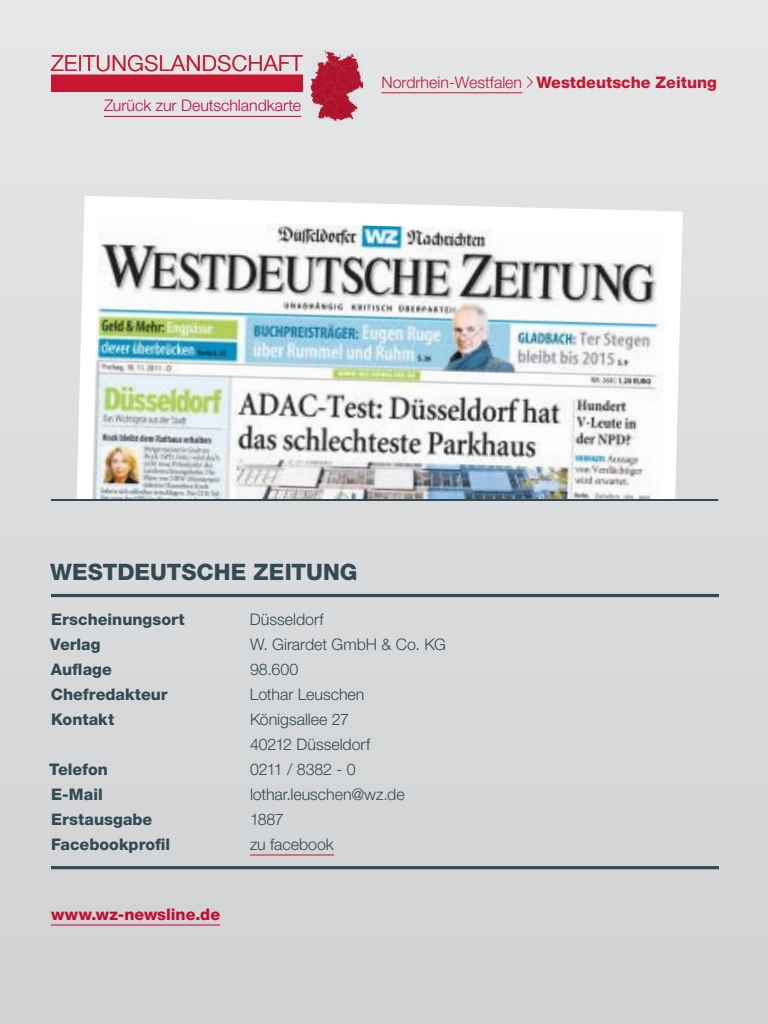
<style>
.page{position:relative;width:768px;height:1024px;background:#d8dadb}
.page>*{position:absolute;margin:0;border:0;box-sizing:border-box;transform-origin:0 0}
.dreh_Drehbuch_Kicker{font:800 22.7px "Helvetica Neue LT Std";color:#344a54}
.dreh_Kopf-Kapitel{font:300 22px "Helvetica Neue LT Std";letter-spacing:.025em;color:#c61631}
.Alle_Daten{font:300 16px/25px "Helvetica Neue LT Std";letter-spacing:-.005em;color:#344a54}
.Alle_Daten-2{font:800 16px "Helvetica Neue LT Std";color:#344a54}
.t1{font:300 16px "Helvetica Neue LT Std";color:#c61631}
.t2{font:300 16px "Helvetica Neue LT Std";color:#c50a33}
.Zeitungs-Link{font:800 16px "Helvetica Neue LT Std";color:#c50a33}
.s1{font-weight:800}
</style>
<div class="page">
<div style="left:51px;top:75px;width:252px;height:17px;background:#c61631"></div>
<hr style="left:381px;top:92px;width:141px;height:1px;background:#c61631">
<svg style="left:526px;top:75px;width:8px;height:14px"></svg>
<hr style="left:104px;top:116px;width:197px;height:1px;background:#c50a33">
<img style="left:310px;top:50px;width:53px;height:71px">
<svg style="left:77px;top:196px;width:606px;height:303px;fill:#fff"></svg>
<img style="left:92px;top:219px;width:575px;height:280px">
<hr style="left:51px;top:924px;width:169px;height:2px;background:#c50a33">
<hr style="left:51px;top:594px;width:668px;height:3px;background:#344a54">
<hr style="left:51px;top:866px;width:668px;height:3px;background:#344a54">
<hr style="left:250px;top:854px;width:84px;height:2px;background:#c61631">
<hr style="left:51px;top:499px;width:667px;height:2px;background:#344a54">
<p class="dreh_Kopf-Kapitel" style="left:51px;top:49px;width:253px">ZEITUNGSLANDSCHAFT</p>
<p class="t2" style="left:104px;top:96px;width:199px">Zurück zur Deutschlandkarte</p>
<p class="t1" style="left:381px;top:72px;width:337px">Nordrhein-Westfalen <span class="s1">Westdeutsche Zeitung</span></p>
<p class="dreh_Drehbuch_Kicker" style="left:50px;top:559px;width:309px">WESTDEUTSCHE ZEITUNG</p>
<p class="Alle_Daten-2" style="left:51px;top:610px;width:135px">Erscheinungsort</p>
<p class="Alle_Daten" style="left:250px;top:606px;width:75px">Düsseldorf</p>
<p class="Alle_Daten-2" style="left:50px;top:635px;width:52px">Verlag</p>
<p class="Alle_Daten" style="left:250px;top:631px;width:197px">W. Girardet GmbH &amp; Co. KG</p>
<p class="Alle_Daten-2" style="left:51px;top:660px;width:62px">Auflage</p>
<p class="Alle_Daten" style="left:250px;top:656px;width:50px">98.600</p>
<p class="Alle_Daten-2" style="left:51px;top:685px;width:118px">Chefredakteur</p>
<p class="Alle_Daten" style="left:250px;top:681px;width:116px">Lothar Leuschen</p>
<p class="Alle_Daten-2" style="left:51px;top:710px;width:65px">Kontakt</p>
<p class="Alle_Daten" style="left:250px;top:706px;width:122px">Königsallee 27<br>40212 Düsseldorf</p>
<p class="Alle_Daten-2" style="left:49px;top:760px;width:60px">Telefon</p>
<p class="Alle_Daten" style="left:250px;top:756px;width:107px">0211 / 8382 - 0</p>
<p class="Alle_Daten-2" style="left:51px;top:785px;width:53px">E-Mail</p>
<p class="Alle_Daten" style="left:250px;top:781px;width:156px">lothar.leuschen@wz.de</p>
<p class="Alle_Daten-2" style="left:51px;top:810px;width:103px">Erstausgabe</p>
<p class="Alle_Daten" style="left:250px;top:806px;width:35px">1887</p>
<p class="Alle_Daten-2" style="left:51px;top:835px;width:121px">Facebookprofil</p>
<p class="Alle_Daten" style="left:250px;top:831px;width:85px">zu facebook</p>
<p class="Zeitungs-Link" style="left:51px;top:905px;width:171px">www.wz-newsline.de</p>
</div>
